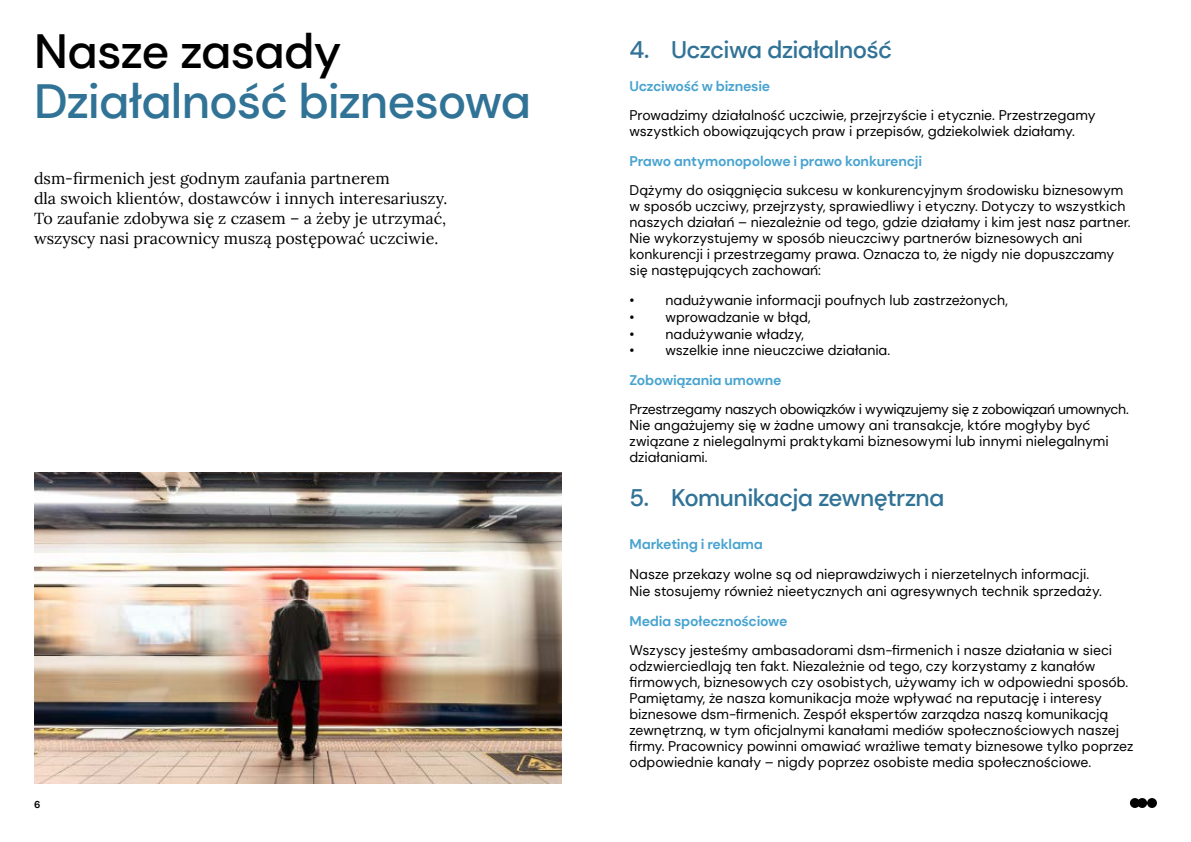
<style>
.page{position:relative;width:1191px;height:842px;background:#fff}
.page>*{position:absolute;margin:0;border:0;box-sizing:border-box;transform-origin:0 0}
.t1{font:500 48px "DM Sans";letter-spacing:-.025em;color:#307396}
.t2{font:500 48px "DM Sans";letter-spacing:-.02em;color:#000}
.t3{font:500 24px "DM Sans";letter-spacing:-.025em;color:#307396}
.t4{font:16px/20px "Lora";color:#000}
.t5{font:14px/16px "DM Sans";color:#000}
.t6{font:700 14px "DM Sans";letter-spacing:-.015em;color:#47a3cf}
.t7{font:700 10px "DM Sans";color:#000}
</style>
<div class="page">
<svg style="left:1130px;top:798px;width:27px;height:10px"></svg>
<img style="left:34px;top:472px;width:527px;height:311px">
<h1 class="t2" style="left:34px;top:21px;width:309px">Nasze zasady</h1>
<h1 class="t1" style="left:34px;top:71px;width:498px">Działalność biznesowa</h1>
<p class="t4" style="left:34px;top:167px;width:415px">dsm-firmenich jest godnym zaufania partnerem<br>dla swoich klientów, dostawców i innych interesariuszy.<br>To zaufanie zdobywa się z czasem – a żeby je utrzymać, wszyscy nasi pracownicy muszą postępować uczciwie.</p>
<p class="t7" style="left:34px;top:798px;width:8px">6</p>
<h2 class="t3" style="left:629px;top:35px;width:264px">4. Uczciwa działalność</h2>
<p class="t6" style="left:629px;top:78px;width:142px">Uczciwość w biznesie</p>
<p class="t5" style="left:629px;top:107px;width:467px">Prowadzimy działalność uczciwie, przejrzyście i etycznie. Przestrzegamy wszystkich obowiązujących praw i przepisów, gdziekolwiek działamy.</p>
<p class="t6" style="left:629px;top:153px;width:294px">Prawo antymonopolowe i prawo konkurencji</p>
<p class="t5" style="left:629px;top:182px;width:502px">Dążymy do osiągnięcia sukcesu w konkurencyjnym środowisku biznesowym w sposób uczciwy, przejrzysty, sprawiedliwy i etyczny. Dotyczy to wszystkich naszych działań – niezależnie od tego, gdzie działamy i kim jest nasz partner.<br>Nie wykorzystujemy w sposób nieuczciwy partnerów biznesowych ani konkurencji i przestrzegamy prawa. Oznacza to, że nigdy nie dopuszczamy się następujących zachowań:</p>
<p class="t5" style="left:629px;top:292px;width:380px">• nadużywanie informacji poufnych lub zastrzeżonych,</p>
<p class="t5" style="left:629px;top:309px;width:183px">• wprowadzanie w błąd,</p>
<p class="t5" style="left:629px;top:326px;width:176px">• nadużywanie władzy,</p>
<p class="t5" style="left:629px;top:342px;width:262px">• wszelkie inne nieuczciwe działania.</p>
<p class="t6" style="left:629px;top:372px;width:153px">Zobowiązania umowne</p>
<p class="t5" style="left:629px;top:401px;width:501px">Przestrzegamy naszych obowiązków i wywiązujemy się z zobowiązań umownych.<br>Nie angażujemy się w żadne umowy ani transakcje, które mogłyby być związane z nielegalnymi praktykami biznesowymi lub innymi nielegalnymi działaniami.</p>
<h2 class="t3" style="left:629px;top:483px;width:316px">5. Komunikacja zewnętrzna</h2>
<p class="t6" style="left:629px;top:535px;width:135px">Marketing i reklama</p>
<p class="t5" style="left:629px;top:565px;width:474px;line-height:16.8px">Nasze przekazy wolne są od nieprawdziwych i nierzetelnych informacji.<br>Nie stosujemy również nieetycznych ani agresywnych technik sprzedaży.</p>
<p class="t6" style="left:629px;top:612px;width:159px">Media społecznościowe</p>
<p class="t5" style="left:629px;top:641px;width:505px">Wszyscy jesteśmy ambasadorami dsm-firmenich i nasze działania w sieci odzwierciedlają ten fakt. Niezależnie od tego, czy korzystamy z kanałów firmowych, biznesowych czy osobistych, używamy ich w odpowiedni sposób.<br>Pamiętamy, że nasza komunikacja może wpływać na reputację i interesy biznesowe dsm-firmenich. Zespół ekspertów zarządza naszą komunikacją zewnętrzną, w tym oficjalnymi kanałami mediów społecznościowych naszej firmy. Pracownicy powinni omawiać wrażliwe tematy biznesowe tylko poprzez odpowiednie kanały – nigdy poprzez osobiste media społecznościowe.</p>
</div>
